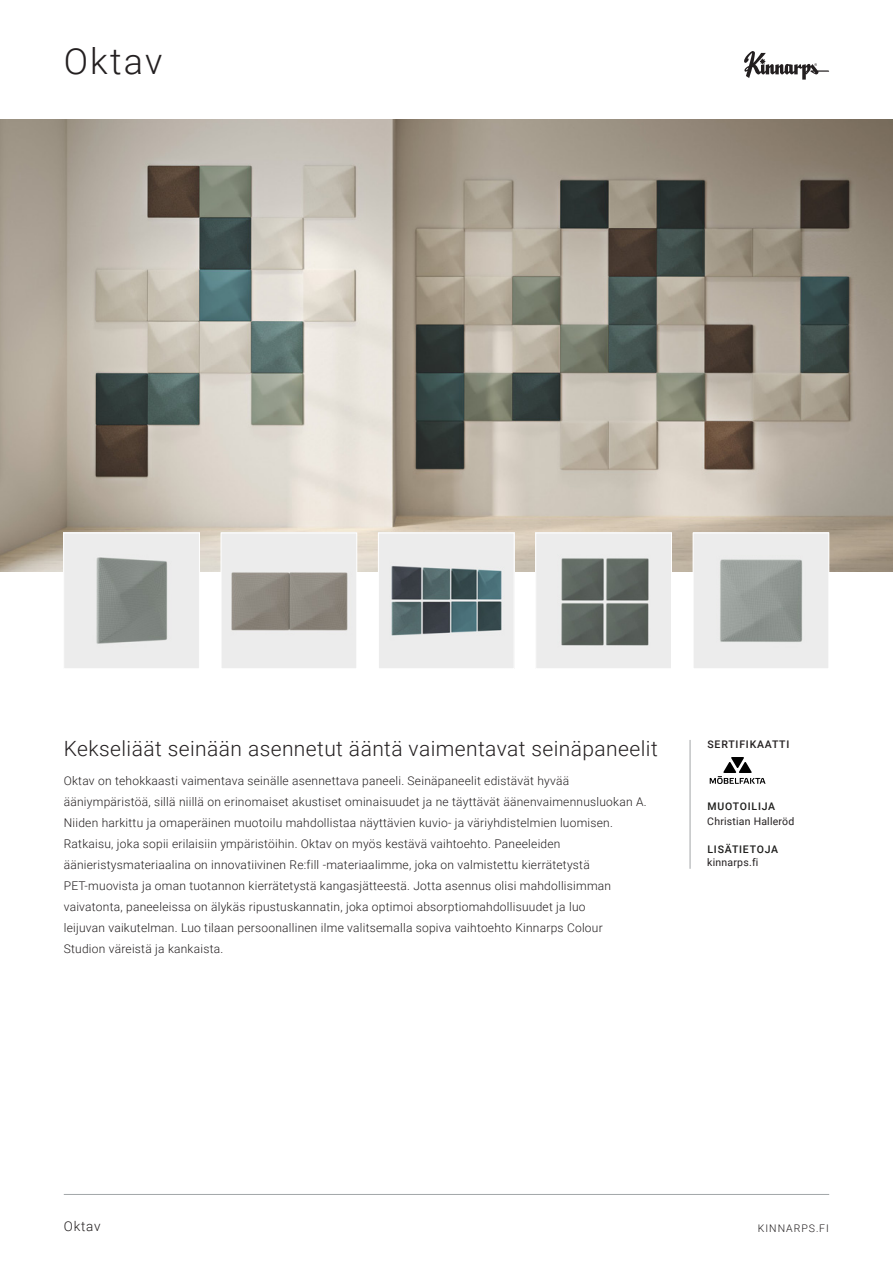
<style>
.page{position:relative;width:893px;height:1263px;background:#fff}
.page>*{position:absolute;margin:0;border:0;box-sizing:border-box;transform-origin:0 0}
.t1{font:300 36px "Roboto";letter-spacing:.06em;color:#231f20}
.t2{font:300 21px "Roboto";letter-spacing:.02em;color:#231f20}
.t3{font:300 13.5px "Roboto";letter-spacing:.06em;color:#231f20}
.t4{font:300 12px/21px "Roboto";letter-spacing:.02em;color:#231f20}
.t5{font:10.5px "Roboto";letter-spacing:.02em;color:#231f20}
.t6{font:500 10.5px "Roboto";letter-spacing:.075em;color:#1d1d1b}
.t7{font:500 10.5px "Roboto";letter-spacing:.075em;color:#231f20}
.t8{font:300 10.5px "Roboto";letter-spacing:.095em;color:#231f20}
</style>
<div class="page">
<hr style="left:64px;top:1194px;width:765px;height:1px;background:#a2a6a8">
<img style="left:0;top:119px;width:893px;height:453px">
<img style="left:65px;top:535px;width:133px;height:132px">
<div style="left:63px;top:533px;width:137px;height:136px;border:1px solid #fff"></div>
<img style="left:223px;top:535px;width:132px;height:132px">
<div style="left:221px;top:533px;width:136px;height:136px;border:1px solid #fff"></div>
<img style="left:380px;top:535px;width:132px;height:132px">
<div style="left:378px;top:533px;width:136px;height:136px;border:1px solid #fff"></div>
<img style="left:537px;top:535px;width:133px;height:132px">
<div style="left:535px;top:533px;width:137px;height:136px;border:1px solid #fff"></div>
<img style="left:695px;top:535px;width:132px;height:132px">
<div style="left:693px;top:533px;width:136px;height:136px;border:1px solid #fff"></div>
<svg style="left:744px;top:51px;width:85px;height:29px"></svg>
<svg style="left:710px;top:757px;width:55px;height:27px"></svg>
<hr style="left:690px;top:740px;width:1px;height:129px;background:#a2a6a8">
<p class="t1" style="left:64px;top:36px;width:100px">Oktav</p>
<p class="t2" style="left:64px;top:733px;width:595px">Kekseliäät seinään asennetut ääntä vaimentavat seinäpaneelit</p>
<p class="t4" style="left:64px;top:770px;width:584px">Oktav on tehokkaasti vaimentava seinälle asennettava paneeli. Seinäpaneelit edistävät hyvää ääniympäristöä, sillä niillä on erinomaiset akustiset ominaisuudet ja ne täyttävät äänenvaimennusluokan A.<br>Niiden harkittu ja omaperäinen muotoilu mahdollistaa näyttävien kuvio- ja väriyhdistelmien luomisen.<br>Ratkaisu, joka sopii erilaisiin ympäristöihin. Oktav on myös kestävä vaihtoehto. Paneeleiden äänieristysmateriaalina on innovatiivinen Re:fill -materiaalimme, joka on valmistettu kierrätetystä PET-muovista ja oman tuotannon kierrätetystä kangasjätteestä. Jotta asennus olisi mahdollisimman vaivatonta, paneeleissa on älykäs ripustuskannatin, joka optimoi absorptiomahdollisuudet ja luo<br>leijuvan vaikutelman. Luo tilaan persoonallinen ilme valitsemalla sopiva vaihtoehto Kinnarps Colour Studion väreistä ja kankaista.</p>
<p class="t7" style="left:707px;top:737px;width:83px">SERTIFIKAATTI</p>
<p class="t6" style="left:707px;top:799px;width:69px">MUOTOILIJA</p>
<p class="t5" style="left:707px;top:814px;width:89px">Christian Halleröd</p>
<p class="t5" style="left:707px;top:854px;width:53px">kinnarps.fi</p>
<p class="t6" style="left:707px;top:842px;width:72px">LISÄTIETOJA</p>
<p class="t3" style="left:64px;top:1216px;width:38px">Oktav</p>
<p class="t8" style="left:758px;top:1220px;width:73px">KINNARPS.FI</p>
</div>
